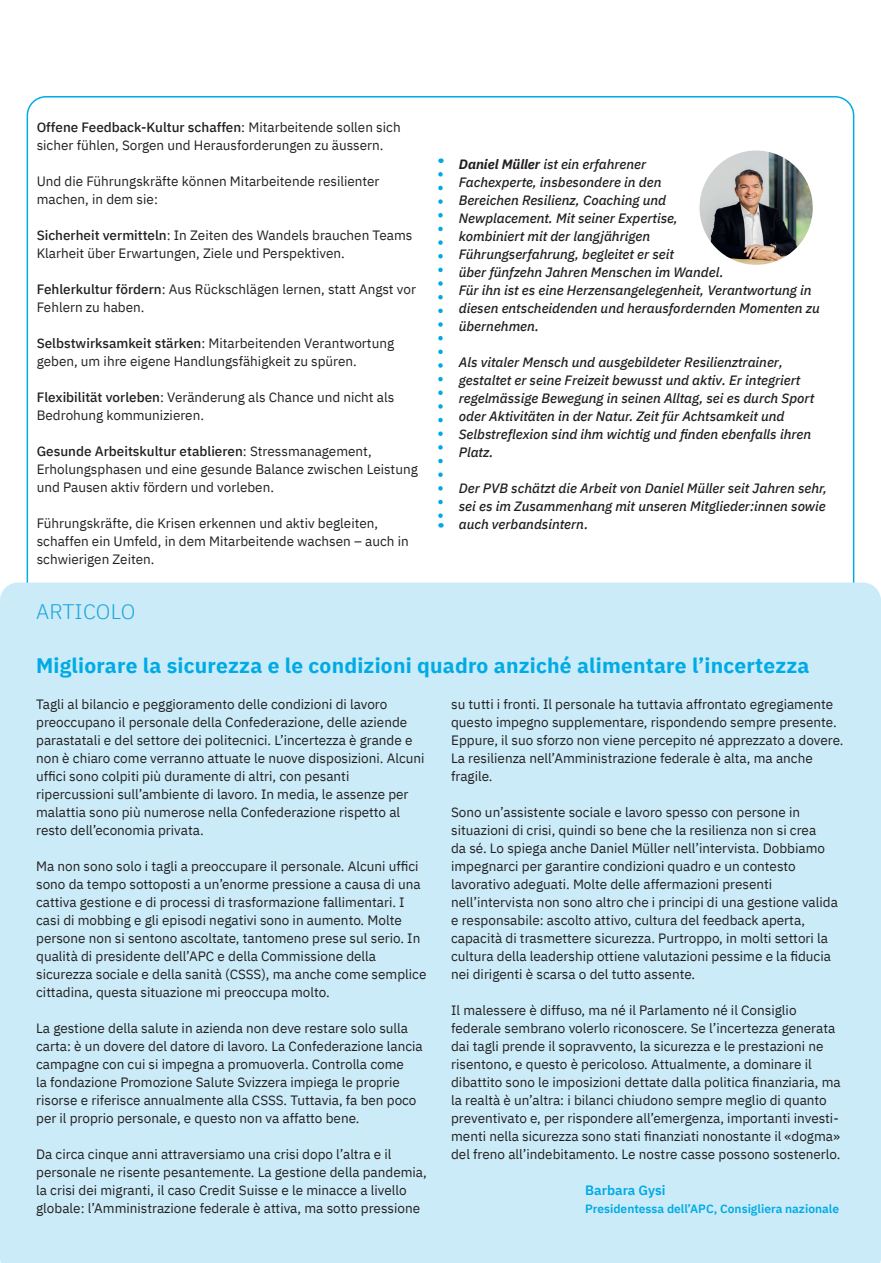
<style>
.page{position:relative;width:881px;height:1263px;background:#fff}
.page>*{position:absolute;margin:0;border:0;box-sizing:border-box;transform-origin:0 0}
.t1{font:700 21px "IBM Plex Sans";letter-spacing:.01em;color:#00abe5}
.t2{font:300 21px "IBM Plex Sans";letter-spacing:.005em;color:#1aa5db}
.t3{font:13.5px/18px "IBM Plex Sans";color:#231f20}
.t4{font:italic 500 13.5px/18px "IBM Plex Sans";color:#231f20}
.t5{font:600 13.5px "IBM Plex Sans";color:#00abe5}
.t6{font:600 12px "IBM Plex Sans";color:#00abe5}
.s1{font-weight:500}
.s2{font-weight:700}
</style>
<div class="page">
<img style="left:699px;top:150px;width:113px;height:115px">
<div style="left:0;top:583px;width:880px;height:680px;background:#caebf7"></div>
<svg style="left:438px;top:174px;width:4px;height:354px"></svg>
<p class="t3" style="left:37px;top:118px;width:365px"><span class="s1">Offene Feedback-Kultur schaffen</span>: Mitarbeitende sollen sich sicher fühlen, Sorgen und Herausforderungen zu äussern.</p>
<p class="t3" style="left:37px;top:172px;width:344px">Und die Führungskräfte können Mitarbeitende resilienter machen, in dem sie:</p>
<p class="t3" style="left:37px;top:226px;width:377px"><span class="s1">Sicherheit vermitteln</span>: In Zeiten des Wandels brauchen Teams<br>Klarheit über Erwartungen, Ziele und Perspektiven.</p>
<p class="t3" style="left:37px;top:280px;width:380px"><span class="s1">Fehlerkultur fördern</span>: Aus Rückschlägen lernen, statt Angst vor<br>Fehlern zu haben.</p>
<p class="t3" style="left:37px;top:334px;width:359px"><span class="s1">Selbstwirksamkeit stärken</span>: Mitarbeitenden Verantwortung geben, um ihre eigene Handlungsfähigkeit zu spüren.</p>
<p class="t3" style="left:37px;top:388px;width:359px"><span class="s1">Flexibilität vorleben</span>: Veränderung als Chance und nicht als<br>Bedrohung kommunizieren.</p>
<p class="t3" style="left:37px;top:442px;width:382px"><span class="s1">Gesunde Arbeitskultur etablieren</span>: Stressmanagement,<br>Erholungsphasen und eine gesunde Balance zwischen Leistung und Pausen aktiv fördern und vorleben.</p>
<p class="t3" style="left:37px;top:514px;width:373px">Führungskräfte, die Krisen erkennen und aktiv begleiten, schaffen ein Umfeld, in dem Mitarbeitende wachsen – auch in schwierigen Zeiten.</p>
<p class="t4" style="left:458px;top:154px;width:362px"><span class="s2">Daniel Müller</span> ist ein erfahrener<br>Fachexperte, insbesondere in den<br>Bereichen Resilienz, Coaching und<br>Newplacement. Mit seiner Expertise,<br>kombiniert mit der langjährigen<br>Führungserfahrung, begleitet er seit<br>über fünfzehn Jahren Menschen im Wandel.<br>Für ihn ist es eine Herzensangelegenheit, Verantwortung in diesen entscheidenden und herausfordernden Momenten zu übernehmen.</p>
<p class="t4" style="left:458px;top:352px;width:357px">Als vitaler Mensch und ausgebildeter Resilienztrainer, gestaltet er seine Freizeit bewusst und aktiv. Er integriert regelmässige Bewegung in seinen Alltag, sei es durch Sport oder Aktivitäten in der Natur. Zeit für Achtsamkeit und Selbstreflexion sind ihm wichtig und finden ebenfalls ihren Platz.</p>
<p class="t4" style="left:458px;top:478px;width:370px;text-align:justify">Der PVB schätzt die Arbeit von Daniel Müller seit Jahren sehr, sei es im Zusammenhang mit unseren Mitglieder:innen sowie auch verbandsintern.</p>
<h1 class="t2" style="left:36px;top:595px;width:101px">ARTICOLO</h1>
<h1 class="t1" style="left:36px;top:648px;width:774px">Migliorare la sicurezza e le condizioni quadro anziché alimentare l’incertezza</h1>
<p class="t3" style="left:36px;top:694px;width:390px">Tagli al bilancio e peggioramento delle condizioni di lavoro preoccupano il personale della Confederazione, delle aziende parastatali e del settore dei politecnici. L’incertezza è grande e non è chiaro come verranno attuate le nuove disposizioni. Alcuni uffici sono colpiti più duramente di altri, con pesanti ripercussioni sull’ambiente di lavoro. In media, le assenze per malattia sono più numerose nella Confederazione rispetto al resto dell’economia privata.</p>
<p class="t3" style="left:36px;top:856px;width:391px">Ma non sono solo i tagli a preoccupare il personale. Alcuni uffici sono da tempo sottoposti a un’enorme pressione a causa di una cattiva gestione e di processi di trasformazione fallimentari. I casi di mobbing e gli episodi negativi sono in aumento. Molte persone non si sentono ascoltate, tantomeno prese sul serio. In qualità di presidente dell’APC e della Commissione della sicurezza sociale e della sanità (CSSS), ma anche come semplice cittadina, questa situazione mi preoccupa molto.</p>
<p class="t3" style="left:36px;top:1018px;width:388px">La gestione della salute in azienda non deve restare solo sulla carta: è un dovere del datore di lavoro. La Confederazione lancia campagne con cui si impegna a promuoverla. Controlla come<br>la fondazione Promozione Salute Svizzera impiega le proprie risorse e riferisce annualmente alla CSSS. Tuttavia, fa ben poco per il proprio personale, e questo non va affatto bene.</p>
<p class="t3" style="left:36px;top:1144px;width:392px">Da circa cinque anni attraversiamo una crisi dopo l’altra e il personale ne risente pesantemente. La gestione della pandemia, la crisi dei migranti, il caso Credit Suisse e le minacce a livello globale: l’Amministrazione federale è attiva, ma sotto pressione</p>
<p class="t3" style="left:451px;top:694px;width:394px">su tutti i fronti. Il personale ha tuttavia affrontato egregiamente questo impegno supplementare, rispondendo sempre presente.<br>Eppure, il suo sforzo non viene percepito né apprezzato a dovere.<br>La resilienza nell’Amministrazione federale è alta, ma anche fragile.</p>
<p class="t3" style="left:451px;top:802px;width:388px">Sono un’assistente sociale e lavoro spesso con persone in situazioni di crisi, quindi so bene che la resilienza non si crea<br>da sé. Lo spiega anche Daniel Müller nell’intervista. Dobbiamo impegnarci per garantire condizioni quadro e un contesto lavorativo adeguati. Molte delle affermazioni presenti nell’intervista non sono altro che i principi di una gestione valida e responsabile: ascolto attivo, cultura del feedback aperta, capacità di trasmettere sicurezza. Purtroppo, in molti settori la cultura della leadership ottiene valutazioni pessime e la fiducia nei dirigenti è scarsa o del tutto assente.</p>
<p class="t3" style="left:451px;top:999px;width:391px">Il malessere è diffuso, ma né il Parlamento né il Consiglio federale sembrano volerlo riconoscere. Se l’incertezza generata dai tagli prende il sopravvento, la sicurezza e le prestazioni ne risentono, e questo è pericoloso. Attualmente, a dominare il dibattito sono le imposizioni dettate dalla politica finanziaria, ma la realtà è un’altra: i bilanci chiudono sempre meglio di quanto preventivato e, per rispondere all’emergenza, importanti investi&shy;menti nella sicurezza sono stati finanziati nonostante il «dogma» del freno all’indebitamento. Le nostre casse possono sostenerlo.</p>
<p class="t5" style="left:585px;top:1179px;width:82px">Barbara Gysi</p>
<p class="t6" style="left:585px;top:1199px;width:255px">Presidentessa dell’APC, Consigliera nazionale</p>
</div>
